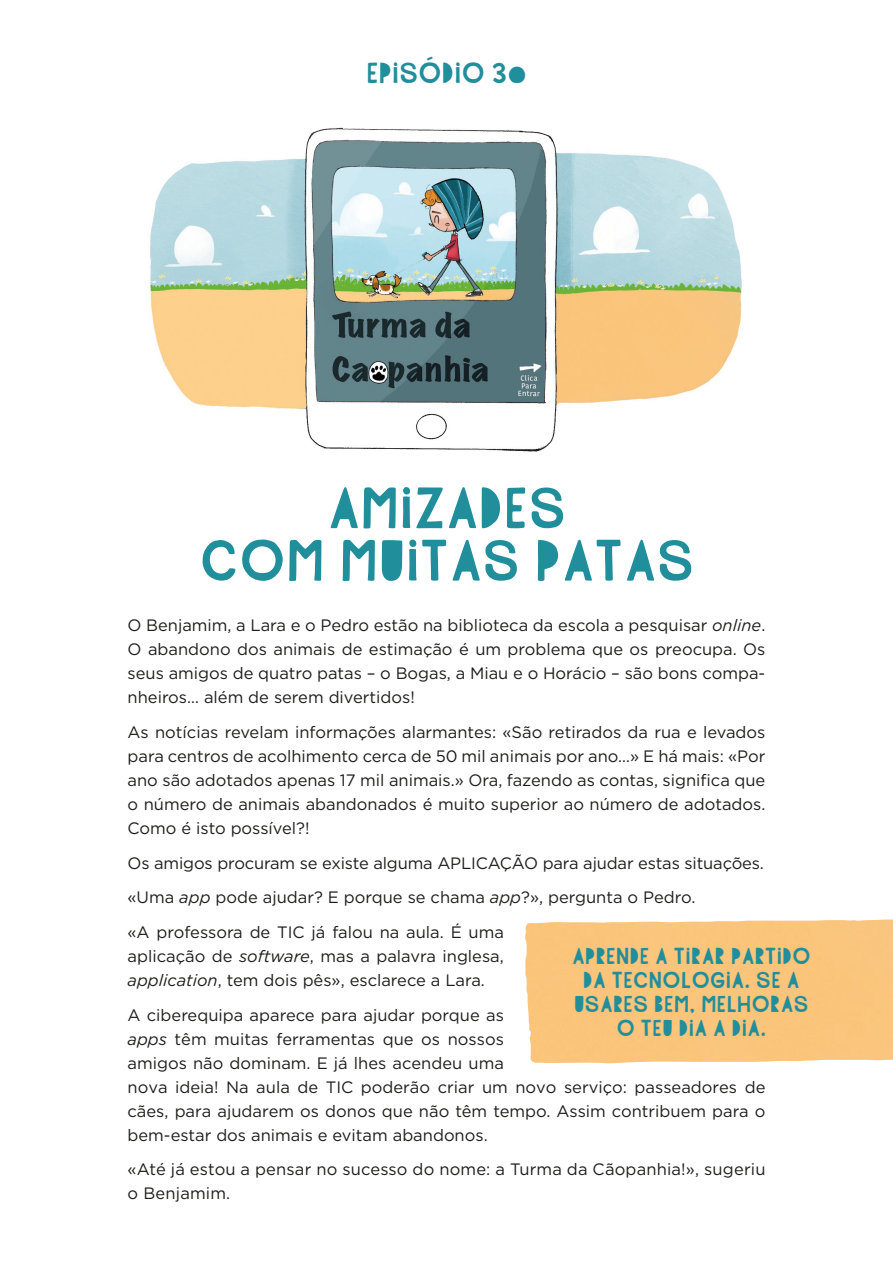
<style>
.page{position:relative;width:893px;height:1263px;background:#fff}
.page>*{position:absolute;margin:0;border:0;box-sizing:border-box;transform-origin:0 0}
.t1{font:72px/52.5px "Highflier";color:#218e9c;text-align:center}
.t2{font:36px "Highflier";color:#218e9c}
.t3{font:28.5px/24px "Highflier";color:#218e9c;text-align:center}
.t4{font:16.5px/24px "Gotham";color:#1d1d1b}
.s1{font-style:italic}
</style>
<div class="page">
<img style="left:150px;top:127px;width:591px;height:325px">
<h2 class="t2" style="left:366px;top:56px;width:162px">EPISÓDIO 3o</h2>
<h1 class="t1" style="left:199px;top:483px;width:497px">AMIZADES<br>COM MUITAS PATAS</h1>
<p class="t4" style="left:128px;top:613px;width:639px;text-align:justify">O Benjamim, a Lara e o Pedro estão na biblioteca da escola a pesquisar <span class="s1">online</span>.<br>O abandono dos animais de estimação é um problema que os preocupa. Os seus amigos de quatro patas – o Bogas, a Miau e o Horácio – são bons compa&shy;nheiros… além de serem divertidos!</p>
<p class="t4" style="left:128px;top:720px;width:639px;text-align:justify">As notícias revelam informações alarmantes: «São retirados da rua e levados para centros de acolhimento cerca de 50 mil animais por ano…» E há mais: «Por ano são adotados apenas 17 mil animais.» Ora, fazendo as contas, significa que o número de animais abandonados é muito superior ao número de adotados.<br>Como é isto possível?!</p>
<p class="t4" style="left:128px;top:845px;width:638px;line-height:34.7px">Os amigos procuram se existe alguma APLICAÇÃO para ajudar estas situações. «Uma <span class="s1">app</span> pode ajudar? E porque se chama <span class="s1">app</span>?», pergunta o Pedro.<br>«A professora de TIC já falou na aula. É uma</p>
<p class="t4" style="left:128px;top:944px;width:378px">aplicação de <span class="s1">software</span>, mas a palavra inglesa, <span class="s1">application</span>, tem dois pês», esclarece a Lara.</p>
<p class="t4" style="left:128px;top:1002px;width:639px">A ciberequipa aparece para ajudar porque as<br><span class="s1">apps</span> têm muitas ferramentas que os nossos<br>amigos não dominam. E já lhes acendeu uma<br>nova ideia! Na aula de TIC poderão criar um novo serviço: passeadores de cães, para ajudarem os donos que não têm tempo. Assim contribuem para o bem-estar dos animais e evitam abandonos.</p>
<p class="t4" style="left:128px;top:1157px;width:639px">«Até já estou a pensar no sucesso do nome: a Turma da Cãopanhia!», sugeriu o Benjamim.</p>
<h3 class="t3" style="left:572px;top:944px;width:240px">APRENDE A TIRAR PARTIDO<br>DA TECNOLOGIA. SE A<br>USARES BEM, MELHORAS<br>O TEU DIA A DIA.</h3>
</div>
